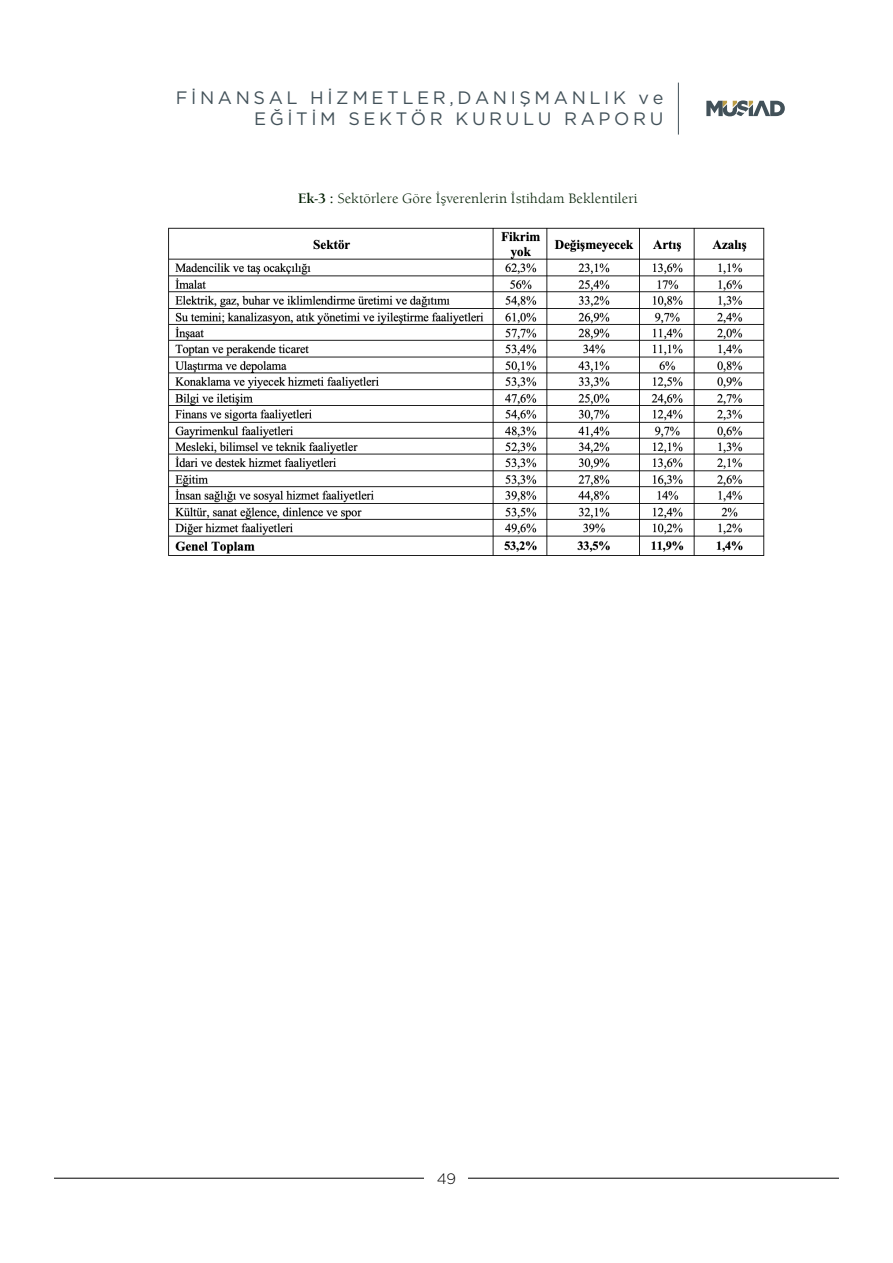
<style>
.page{position:relative;width:893px;height:1263px;background:#fff}
.page>*{position:absolute;margin:0;border:0;box-sizing:border-box;transform-origin:0 0}
.t1{font:18px/21.6px "Gotham";letter-spacing:.2em;color:#425159;text-align:right}
.t2{font:15px "Berkeley Old Style Itc TOT Boo";letter-spacing:.01em;color:#001e00}
.t3{font:300 15px "Gotham";color:#000001}
.s1{font-family:"Berkeley Old Style Itc TOT";font-weight:700}
</style>
<div class="page">
<hr style="left:54px;top:1178px;width:785px;height:1px;background:#000001">
<div style="left:424px;top:1174px;width:44px;height:8px;background:#fff"></div>
<hr style="left:678px;top:83px;width:1px;height:52px;background:#425159">
<svg style="left:706px;top:100px;width:79px;height:16px"></svg>
<img style="left:168px;top:227px;width:597px;height:329px">
<p class="t1" style="left:176px;top:86px;width:489px">FİNANSAL HİZMETLER,DANIŞMANLIK ve<br>EĞİTİM SEKTÖR KURULU RAPORU</p>
<p class="t2" style="left:298px;top:190px;width:341px"><span class="s1">Ek-3 :</span> Sektörlere Göre İşverenlerin İstihdam Beklentileri</p>
<p class="t3" style="left:437px;top:1169px;width:21px">49</p>
</div>
